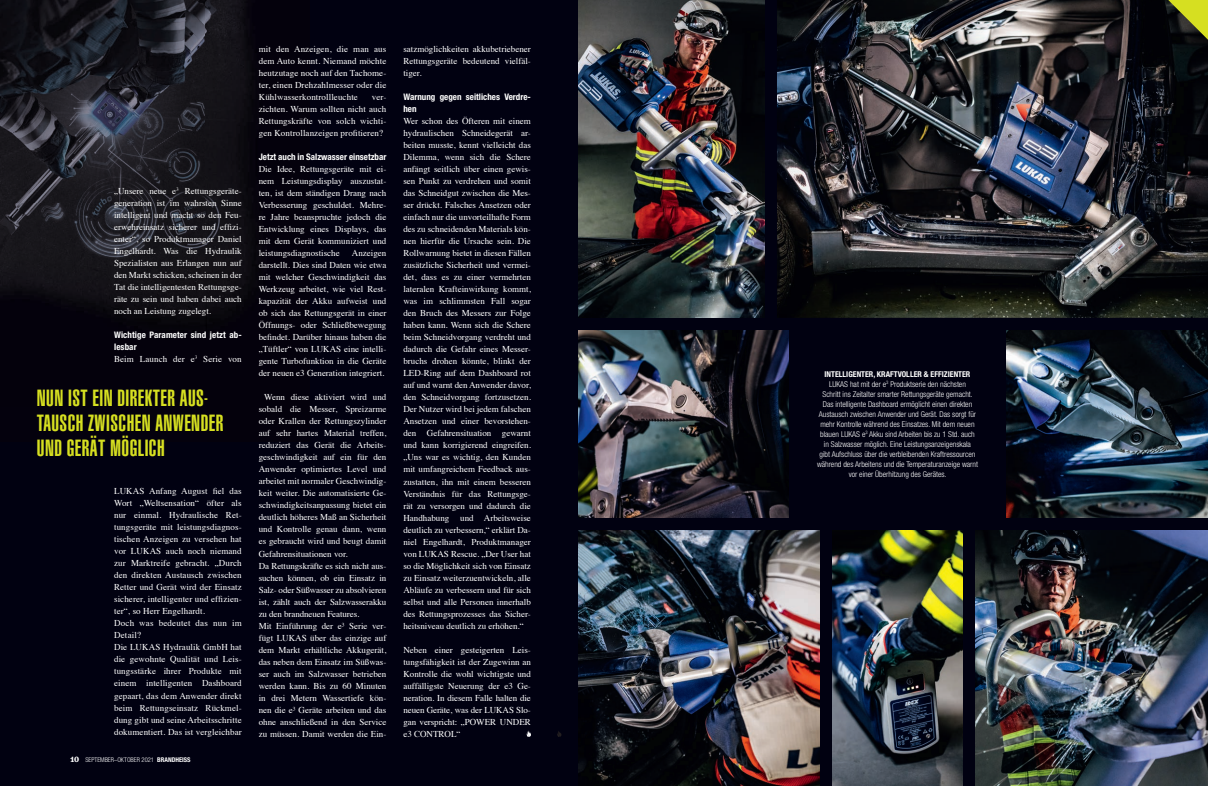
<style>
.page{position:relative;width:1208px;height:786px;background:#fff}
.page>*{position:absolute;margin:0;border:0;box-sizing:border-box;transform-origin:0 0}
.t1{font:900 extra-condensed 23px/25px "Helvetica";letter-spacing:.02em;color:#d6df21}
.t2{font:9px/12px "Times";color:#fff;text-align:justify}
.t3{font:700 condensed 9px/12px "Helvetica Neue";color:#fff}
.t4{font:300 condensed 8px/10px "Helvetica Neue";color:#fff;text-align:center}
.t5{font:300 condensed 6.5px "Helvetica Neue";color:#fff}
.s1{font-family:"Belizio";font-weight:700;font-stretch:normal}
.s2{font-weight:700}
</style>
<div class="page">
<div style="left:0;top:0;width:1208px;height:785px;background:#010111"></div>
<img style="left:0;top:0;width:253px;height:328px">
<svg style="left:557px;top:731px;width:4px;height:5px"></svg>
<img style="left:777px;top:0;width:431px;height:317px">
<img style="left:975px;top:530px;width:233px;height:255px">
<img style="left:578px;top:530px;width:241px;height:255px">
<img style="left:832px;top:530px;width:130px;height:255px">
<img style="left:1006px;top:330px;width:202px;height:187px">
<img style="left:578px;top:330px;width:210px;height:187px">
<img style="left:578px;top:0;width:186px;height:317px">
<svg style="left:527px;top:730px;width:4px;height:6px"></svg>
<p class="t2" style="left:114px;top:184px;width:129px">„Unsere neue e<sup>3</sup> Rettungsgeräte&shy;generation ist im wahrsten Sinne intelligent und macht so den Feu&shy;erwehreinsatz sicherer und effizi&shy;enter“, so Produktmanager Daniel Engelhardt. Was die Hydraulik Spezialisten aus Erlangen nun auf den Markt schicken, scheinen in der Tat die intelligentesten Rettungsge&shy;räte zu sein und haben dabei auch noch an Leistung zugelegt.</p>
<p class="t3" style="left:114px;top:328px;width:129px">Wichtige Parameter sind jetzt ab&shy;lesbar</p>
<p class="t2" style="left:114px;top:352px;width:129px">Beim Launch der e<sup>3</sup> Serie von</p>
<h1 class="t1" style="left:37px;top:384px;width:188px">NUN IST EIN DIREKTER AUS-<br>TAUSCH ZWISCHEN ANWENDER<br>UND GERÄT MÖGLICH</h1>
<p class="t2" style="left:114px;top:484px;width:129px;text-align:left">LUKAS Anfang August fiel das<br>Wort „Weltsensation“ öfter als nur einmal. Hydraulische Ret&shy;tungsgeräte mit leistungsdiagnos&shy;tischen Anzeigen zu versehen hat vor LUKAS auch noch niemand zur Marktreife gebracht. „Durch den direkten Austausch zwischen<br>Retter und Gerät wird der Einsatz sicherer, intelligenter und effizien&shy;ter“, so Herr Engelhardt.<br>Doch was bedeutet das nun im<br>Detail?<br>Die LUKAS Hydraulik GmbH hat die gewohnte Qualität und Leis&shy;tungsstärke ihrer Produkte mit einem intelligenten Dashboard gepaart, das dem Anwender direkt beim Rettungseinsatz Rückmel&shy;dung gibt und seine Arbeitsschritte dokumentiert. Das ist vergleichbar</p>
<p class="t5" style="left:70px;top:755px;width:122px"><span class="s1">10</span> SEPTEMBER–OKTOBER 2021 <span class="s2">BRANDHEISS</span></p>
<p class="t2" style="left:259px;top:42px;width:129px">mit den Anzeigen, die man aus dem Auto kennt. Niemand möchte heutzutage noch auf den Tachome&shy;ter, einen Drehzahlmesser oder die Kühlwasserkontrollleuchte</p>
<p class="t2" style="left:259px;top:90px;width:129px;text-indent:113px">ver&shy;zichten. Warum sollten nicht auch Rettungskräfte von solch wichti&shy;gen Kontrollanzeigen profitieren?</p>
<p class="t3" style="left:259px;top:151px;width:129px">Jetzt auch in Salzwasser einsetzbar</p>
<p class="t2" style="left:259px;top:162px;width:129px">Die Idee, Rettungsgeräte mit ei&shy;nem Leistungsdisplay auszustat&shy;ten, ist dem ständigen Drang nach Verbesserung geschuldet. Mehre&shy;re Jahre beanspruchte jedoch die Entwicklung eines Displays, das mit dem Gerät kommuniziert und leistungsdiagnostische</p>
<p class="t2" style="left:259px;top:246px;width:129px;text-indent:93px">Anzeigen darstellt. Dies sind Daten wie etwa mit welcher Geschwindigkeit das Werkzeug arbeitet, wie viel Rest&shy;kapazität der Akku aufweist und ob sich das Rettungsgerät in einer Öffnungs- oder Schließbewegung befindet. Darüber hinaus haben die „Tüftler“ von LUKAS eine intelli&shy;gente Turbofunktion in die Geräte der neuen e3 Generation integriert.</p>
<p class="t2" style="left:259px;top:390px;width:129px;text-align:left;text-indent:6px">Wenn diese aktiviert wird und sobald die Messer, Spreizarme oder Krallen der Rettungszylinder auf sehr hartes Material treffen, reduziert das Gerät die Arbeits&shy;geschwindigkeit auf ein für den<br>Anwender optimiertes Level und arbeitet mit normaler Geschwindig&shy;keit weiter. Die automatisierte Ge&shy;schwindigkeitsanpassung bietet ein deutlich höheres Maß an Sicherheit und Kontrolle genau dann, wenn es gebraucht wird und beugt damit<br>Gefahrensituationen vor.<br>Da Rettungskräfte es sich nicht aus&shy;suchen können, ob ein Einsatz in<br>Salz- oder Süßwasser zu absolvieren ist, zählt auch der Salzwasserakku zu den brandneuen Features.<br>Mit Einführung der e³ Serie ver&shy;fügt LUKAS über das einzige auf dem Markt erhältliche Akkugerät, das neben dem Einsatz im Süßwas&shy;ser auch im Salzwasser betrieben werden kann. Bis zu 60 Minuten in drei Metern Wassertiefe kön&shy;nen die e³ Geräte arbeiten und das ohne anschließend in den Service zu müssen. Damit werden die Ein-</p>
<p class="t2" style="left:403px;top:42px;width:129px">satzmöglichkeiten akkubetriebener Rettungsgeräte bedeutend vielfäl&shy;tiger.</p>
<p class="t3" style="left:403px;top:91px;width:129px">Warnung gegen seitliches Verdre&shy;hen</p>
<p class="t2" style="left:403px;top:114px;width:129px">Wer schon des Öfteren mit einem hydraulischen Schneidegerät ar&shy;beiten musste, kennt vielleicht das Dilemma, wenn sich die Schere anfängt seitlich über einen gewis&shy;sen Punkt zu verdrehen und somit das Schneidgut zwischen die Mes&shy;ser drückt. Falsches Ansetzen oder einfach nur die unvorteilhafte Form des zu schneidenden Materials kön&shy;nen hierfür die Ursache sein. Die Rollwarnung bietet in diesen Fällen zusätzliche Sicherheit und vermei&shy;det, dass es zu einer vermehrten lateralen Krafteinwirkung kommt, was im schlimmsten Fall sogar den Bruch des Messers zur Folge haben kann. Wenn sich die Schere beim Schneidvorgang verdreht und dadurch die Gefahr eines Messer&shy;bruchs drohen könnte, blinkt der LED-Ring auf dem Dashboard rot auf und warnt den Anwender davor, den Schneidvorgang fortzusetzen.<br>Der Nutzer wird bei jedem falschen Ansetzen und einer bevorstehen&shy;den Gefahrensituation gewarnt und kann korrigierend eingreifen. „Uns war es wichtig, den Kunden mit umfangreichem Feedback aus&shy;zustatten, ihn mit einem besseren Verständnis für das Rettungsge&shy;rät zu versorgen und dadurch die Handhabung und Arbeitsweise deutlich zu verbessern,“ erklärt Da&shy;niel Engelhardt, Produktmanager von LUKAS Rescue. „Der User hat so die Möglichkeit sich von Einsatz zu Einsatz weiterzuentwickeln, alle Abläufe zu verbessern und für sich selbst und alle Personen innerhalb des Rettungsprozesses das Sicher&shy;heitsniveau deutlich zu erhöhen.“</p>
<p class="t2" style="left:403px;top:642px;width:129px">Neben einer gesteigerten Leis&shy;tungsfähigkeit ist der Zugewinn an Kontrolle die wohl wichtigste und auffälligste Neuerung der e3 Ge&shy;neration. In diesem Falle halten die neuen Geräte, was der LUKAS Slo&shy;gan verspricht: „POWER UNDER e3 CONTROL“</p>
<p class="t4" style="left:817px;top:368px;width:162px"><span class="s2">INTELLIGENTER, KRAFTVOLLER &amp; EFFIZIENTER </span>LUKAS hat mit der e<sup>3</sup> Produktserie den nächsten<br>Schritt ins Zeitalter smarter Rettungsgeräte gemacht.<br>Das intelligente Dashboard ermöglicht einen direkten Austausch zwischen Anwender und Gerät. Das sorgt für mehr Kontrolle während des Einsatzes. Mit dem neuen blauen LUKAS e<sup>3</sup> Akku sind Arbeiten bis zu 1 Std. auch in Salzwasser möglich. Eine Leistungsanzeigenskala<br>gibt Aufschluss über die verbleibenden Kraftressourcen während des Arbeitens und die Temperaturanzeige warnt vor einer Überhitzung des Gerätes.</p>
</div>
